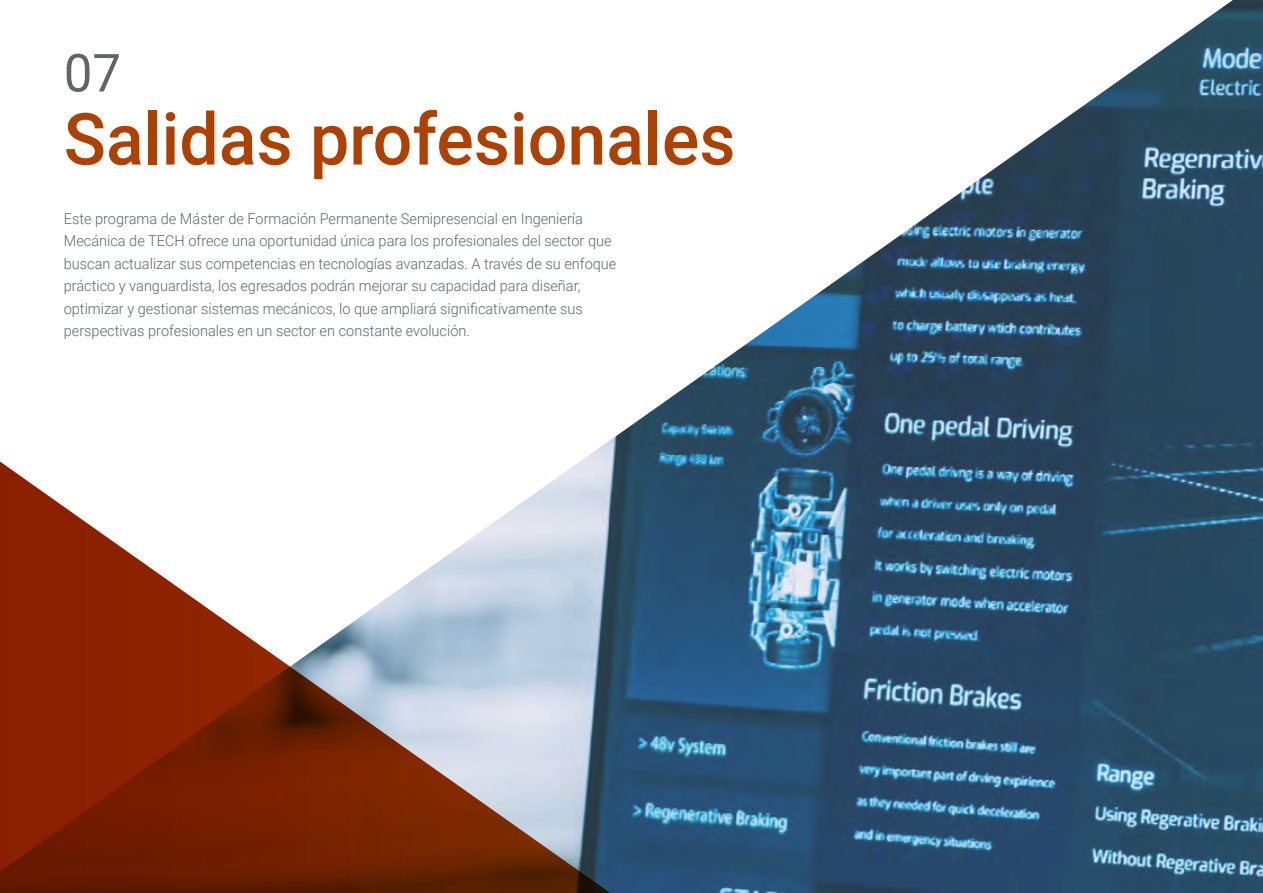
<style>
.page{position:relative;width:1263px;height:893px;background:#fff}
.page>*{position:absolute;margin:0;border:0;box-sizing:border-box;transform-origin:0 0}
.t1{font:500 72px "Roboto";color:#ae4000}
.t2{font:52.5px "Roboto";color:#61646a}
.t3{font:300 15px/22.5px "Roboto";color:#61646a}
</style>
<div class="page">
<img style="left:602px;top:0;width:661px;height:893px">
<svg style="left:0;top:446px;width:640px;height:447px"></svg>
<h2 class="t2" style="left:64px;top:36px;width:59px">07</h2>
<h1 class="t1" style="left:64px;top:89px;width:673px">Salidas profesionales</h1>
<p class="t3" style="left:64px;top:207px;width:554px">Este programa de Máster de Formación Permanente Semipresencial en Ingeniería Mecánica de TECH ofrece una oportunidad única para los profesionales del sector que buscan actualizar sus competencias en tecnologías avanzadas. A través de su enfoque práctico y vanguardista, los egresados podrán mejorar su capacidad para diseñar, optimizar y gestionar sistemas mecánicos, lo que ampliará significativamente sus perspectivas profesionales en un sector en constante evolución.</p>
</div>
